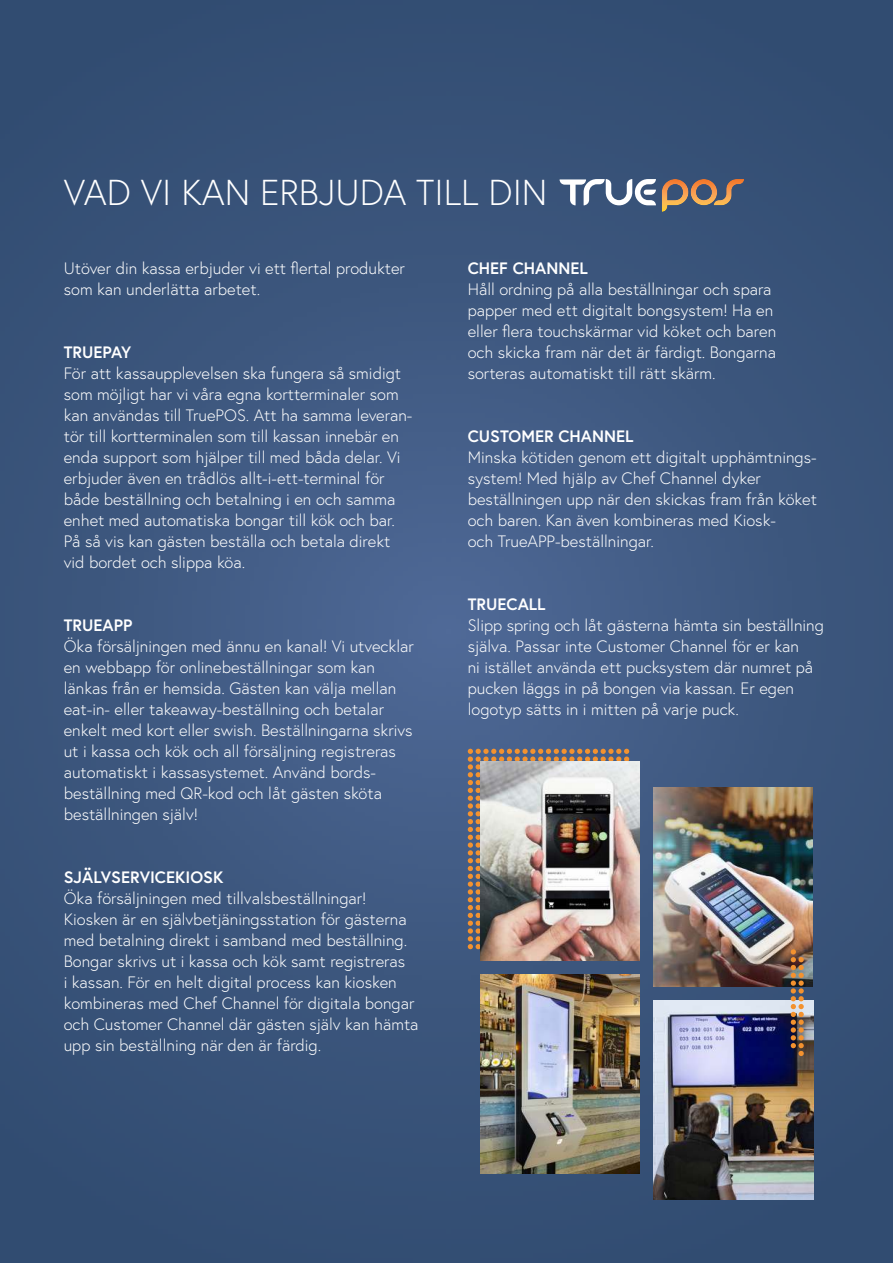
<style>
.page{position:relative;width:893px;height:1263px;background:#fff}
.page>*{position:absolute;margin:0;border:0;box-sizing:border-box;transform-origin:0 0}
.t1{font:300 36px "Europa";color:#fff}
.t2{font:300 16.5px/21px "Europa";color:#fff}
.t3{font:700 16.5px "Europa";color:#fff}
</style>
<div class="page">
<img style="left:0;top:0;width:893px;height:1263px">
<img style="left:654px;top:787px;width:159px;height:199px">
<img style="left:654px;top:1000px;width:159px;height:199px">
<img style="left:481px;top:974px;width:159px;height:199px">
<svg style="left:468px;top:749px;width:161px;height:200px;background:#8f7563"></svg>
<img style="left:481px;top:761px;width:159px;height:199px">
<svg style="left:791px;top:949px;width:13px;height:107px"></svg>
<svg style="left:560px;top:179px;width:96px;height:26px"></svg>
<img style="left:662px;top:179px;width:26px;height:33px">
<img style="left:691px;top:179px;width:23px;height:26px">
<img style="left:714px;top:179px;width:30px;height:26px">
<h1 class="t1" style="left:64px;top:173px;width:485px">VAD VI KAN ERBJUDA TILL DIN</h1>
<p class="t2" style="left:64px;top:258px;width:343px">Utöver din kassa erbjuder vi ett flertal produkter som kan underlätta arbetet.</p>
<p class="t3" style="left:64px;top:342px;width:69px">TRUEPAY</p>
<p class="t2" style="left:64px;top:363px;width:350px">För att kassaupplevelsen ska fungera så smidigt som möjligt har vi våra egna kortterminaler som kan användas till TruePOS. Att ha samma leveran&shy;tör till kortterminalen som till kassan innebär en enda support som hjälper till med båda delar. Vi erbjuder även en trådlös allt-i-ett-terminal för både beställning och betalning i en och samma enhet med automatiska bongar till kök och bar.<br>På så vis kan gästen beställa och betala direkt vid bordet och slippa köa.</p>
<p class="t3" style="left:64px;top:615px;width:70px">TRUEAPP</p>
<p class="t2" style="left:64px;top:636px;width:352px">Öka försäljningen med ännu en kanal! Vi utvecklar en webbapp för onlinebeställningar som kan länkas från er hemsida. Gästen kan välja mellan eat-in- eller takeaway-beställning och betalar enkelt med kort eller swish. Beställningarna skrivs ut i kassa och kök och all försäljning registreras automatiskt i kassasystemet. Använd bords&shy;beställning med QR-kod och låt gästen sköta beställningen själv!</p>
<p class="t3" style="left:64px;top:867px;width:161px">SJÄLVSERVICEKIOSK</p>
<p class="t2" style="left:64px;top:888px;width:356px">Öka försäljningen med tillvalsbeställningar!<br>Kiosken är en självbetjäningsstation för gästerna med betalning direkt i samband med beställning.<br>Bongar skrivs ut i kassa och kök samt registreras<br>i kassan. För en helt digital process kan kiosken kombineras med Chef Channel för digitala bongar och Customer Channel där gästen själv kan hämta upp sin beställning när den är färdig.</p>
<p class="t3" style="left:468px;top:258px;width:121px">CHEF CHANNEL</p>
<p class="t2" style="left:468px;top:279px;width:310px">Håll ordning på alla beställningar och spara papper med ett digitalt bongsystem! Ha en eller flera touchskärmar vid köket och baren och skicka fram när det är färdigt. Bongarna sorteras automatiskt till rätt skärm.</p>
<p class="t3" style="left:468px;top:426px;width:167px">CUSTOMER CHANNEL</p>
<p class="t2" style="left:468px;top:447px;width:351px">Minska kötiden genom ett digitalt upphämtnings&shy;system! Med hjälp av Chef Channel dyker beställningen upp när den skickas fram från köket och baren. Kan även kombineras med Kiosk-<br>och TrueAPP-beställningar.</p>
<p class="t3" style="left:468px;top:594px;width:79px">TRUECALL</p>
<p class="t2" style="left:468px;top:615px;width:358px">Slipp spring och låt gästerna hämta sin beställning själva. Passar inte Customer Channel för er kan<br>ni istället använda ett pucksystem där numret på pucken läggs in på bongen via kassan. Er egen logotyp sätts in i mitten på varje puck.</p>
</div>
